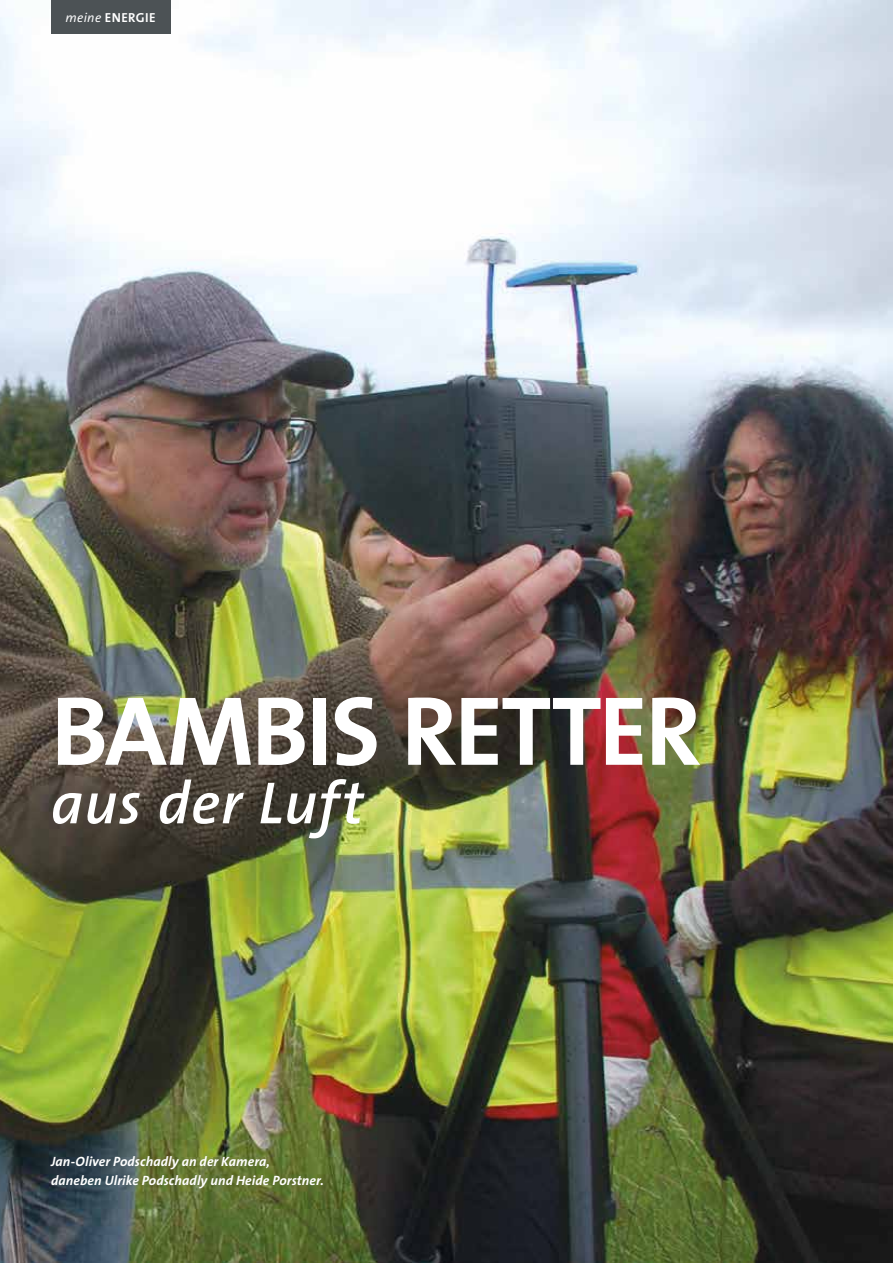
<style>
.page{position:relative;width:893px;height:1263px;background:#fff}
.page>*{position:absolute;margin:0;border:0;box-sizing:border-box;transform-origin:0 0}
.t1{font:700 99px "The Sans";letter-spacing:-.025em;color:#fff}
.t2{font:italic 600 60px "The Sans";letter-spacing:.015em;color:#fff}
.t3{font:italic 700 13.5px/19.2px "The Sans";letter-spacing:.005em;color:#fff}
.t4{font:700 13.2px "Thesans Badenova";letter-spacing:.035em;color:#fff}
.s1{font-weight:400;font-style:italic}
</style>
<div class="page">
<img style="left:0;top:0;width:893px;height:1263px">
<div style="left:51px;top:0;width:119px;height:34px;background:#4c5255"></div>
<p class="t4" style="left:65px;top:10px;width:92px"><span class="s1">meine</span> ENERGIE</p>
<h1 class="t1" style="left:51px;top:648px;width:652px">BAMBIS RETTER</h1>
<h2 class="t2" style="left:51px;top:753px;width:314px">aus der Luft</h2>
<p class="t3" style="left:51px;top:1152px;width:274px">Jan-Oliver Podschadly an der Kamera, daneben Ulrike Podschadly und Heide Porstner.</p>
</div>
